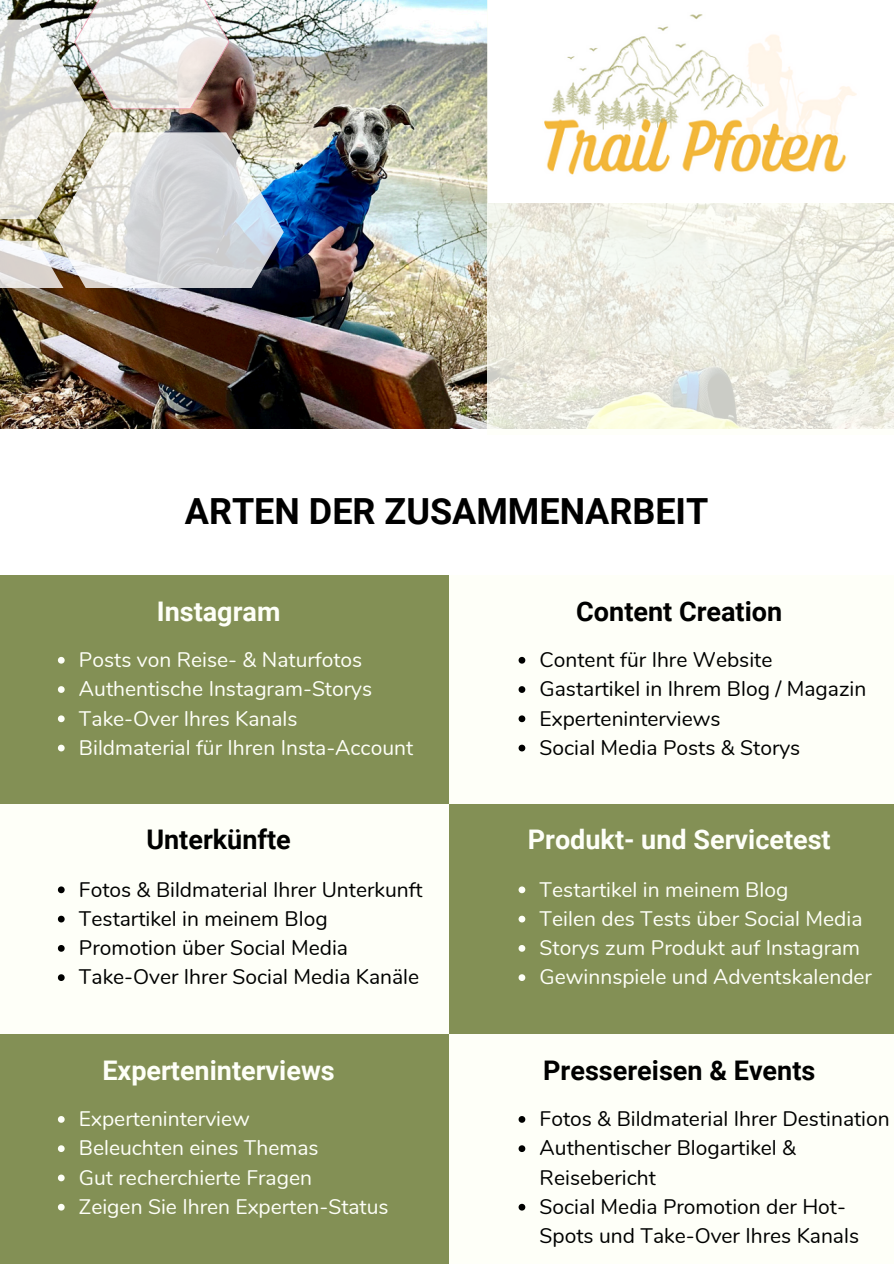
<style>
.page{position:relative;width:894px;height:1264px;background:#fff}
.page>*{position:absolute;margin:0;border:0;box-sizing:border-box;transform-origin:0 0}
.t1{font:700 36px "Roboto";color:#000}
.t2{font:700 27px "Roboto";color:#fefff8}
.t3{font:700 27px "Roboto";color:#000}
.t4{font:21px/29.2px "Nunito";color:#000}
.t5{font:21px "Nunito";color:#fefff8}
</style>
<div class="page">
<div style="left:0;top:574px;width:448px;height:230px;background:#839055"></div>
<div style="left:449px;top:574px;width:444px;height:230px;background:#fefff8"></div>
<div style="left:449px;top:804px;width:444px;height:229px;background:#839055"></div>
<div style="left:0;top:804px;width:448px;height:229px;background:#fefff8"></div>
<div style="left:0;top:1033px;width:448px;height:230px;background:#839055"></div>
<div style="left:449px;top:1033px;width:444px;height:230px;background:#fefff8"></div>
<img style="left:0;top:0;width:487px;height:428px">
<svg style="left:487px;top:0;width:406px;height:429px"></svg>
<img style="left:0;top:0;width:283px;height:288px">
<svg style="left:58px;top:657px;width:7px;height:6px"></svg>
<svg style="left:58px;top:686px;width:7px;height:7px"></svg>
<svg style="left:58px;top:715px;width:7px;height:7px"></svg>
<svg style="left:58px;top:744px;width:7px;height:7px"></svg>
<svg style="left:518px;top:657px;width:7px;height:6px"></svg>
<svg style="left:518px;top:686px;width:7px;height:7px"></svg>
<svg style="left:518px;top:715px;width:7px;height:7px"></svg>
<svg style="left:518px;top:744px;width:7px;height:7px"></svg>
<svg style="left:58px;top:886px;width:7px;height:7px"></svg>
<svg style="left:58px;top:915px;width:7px;height:7px"></svg>
<svg style="left:58px;top:945px;width:7px;height:6px"></svg>
<svg style="left:58px;top:974px;width:7px;height:7px"></svg>
<svg style="left:518px;top:886px;width:7px;height:7px"></svg>
<svg style="left:518px;top:915px;width:7px;height:7px"></svg>
<svg style="left:518px;top:945px;width:7px;height:6px"></svg>
<svg style="left:518px;top:974px;width:7px;height:7px"></svg>
<svg style="left:58px;top:1116px;width:7px;height:6px"></svg>
<svg style="left:58px;top:1145px;width:7px;height:6px"></svg>
<svg style="left:58px;top:1174px;width:7px;height:7px"></svg>
<svg style="left:58px;top:1203px;width:7px;height:7px"></svg>
<svg style="left:518px;top:1116px;width:7px;height:6px"></svg>
<svg style="left:518px;top:1145px;width:7px;height:6px"></svg>
<svg style="left:518px;top:1203px;width:7px;height:7px"></svg>
<img style="left:488px;top:0;width:405px;height:202px">
<p class="t1" style="left:185px;top:490px;width:525px">ARTEN DER ZUSAMMENARBEIT</p>
<h1 class="t2" style="left:157px;top:595px;width:125px">Instagram</h1>
<h3 class="t3" style="left:576px;top:595px;width:207px">Content Creation</h3>
<h4 class="t5" style="left:79px;top:645px;width:285px">Posts von Reise- &amp; Naturfotos</h4>
<p class="t5" style="left:79px;top:675px;width:294px">Authentische Instagram-Storys</p>
<p class="t5" style="left:79px;top:704px;width:220px">Take-Over Ihres Kanals</p>
<p class="t5" style="left:79px;top:733px;width:335px">Bildmaterial für Ihren Insta-Account</p>
<h4 class="t4" style="left:539px;top:645px;width:234px">Content für Ihre Website</h4>
<p class="t4" style="left:539px;top:674px;width:328px">Gastartikel in Ihrem Blog / Magazin</p>
<p class="t4" style="left:539px;top:704px;width:182px">Experteninterviews</p>
<p class="t4" style="left:539px;top:733px;width:262px">Social Media Posts &amp; Storys</p>
<p class="t3" style="left:146px;top:824px;width:146px">Unterkünfte</p>
<h2 class="t2" style="left:527px;top:824px;width:304px">Produkt- und Servicetest</h2>
<p class="t4" style="left:79px;top:875px;width:345px">Fotos &amp; Bildmaterial Ihrer Unterkunft</p>
<h4 class="t4" style="left:79px;top:904px;width:250px">Testartikel in meinem Blog</h4>
<p class="t4" style="left:79px;top:933px;width:270px">Promotion über Social Media</p>
<p class="t4" style="left:79px;top:962px;width:341px">Take-Over Ihrer Social Media Kanäle</p>
<p class="t5" style="left:539px;top:875px;width:250px">Testartikel in meinem Blog</p>
<p class="t5" style="left:539px;top:904px;width:324px">Teilen des Tests über Social Media</p>
<h4 class="t5" style="left:539px;top:933px;width:322px">Storys zum Produkt auf Instagram</h4>
<p class="t5" style="left:539px;top:963px;width:334px">Gewinnspiele und Adventskalender</p>
<p class="t2" style="left:102px;top:1054px;width:234px">Experteninterviews</p>
<p class="t3" style="left:543px;top:1054px;width:273px">Pressereisen &amp; Events</p>
<p class="t5" style="left:79px;top:1104px;width:172px">Experteninterview</p>
<h4 class="t5" style="left:79px;top:1134px;width:241px">Beleuchten eines Themas</h4>
<p class="t5" style="left:79px;top:1163px;width:234px">Gut recherchierte Fragen</p>
<p class="t5" style="left:79px;top:1192px;width:311px">Zeigen Sie Ihren Experten-Status</p>
<p class="t4" style="left:539px;top:1104px;width:351px">Fotos &amp; Bildmaterial Ihrer Destination</p>
<p class="t4" style="left:539px;top:1133px;width:258px">Authentischer Blogartikel &amp;<br>Reisebericht</p>
<h4 class="t4" style="left:539px;top:1192px;width:321px">Social Media Promotion der Hot-<br>Spots und Take-Over Ihres Kanals</h4>
</div>
